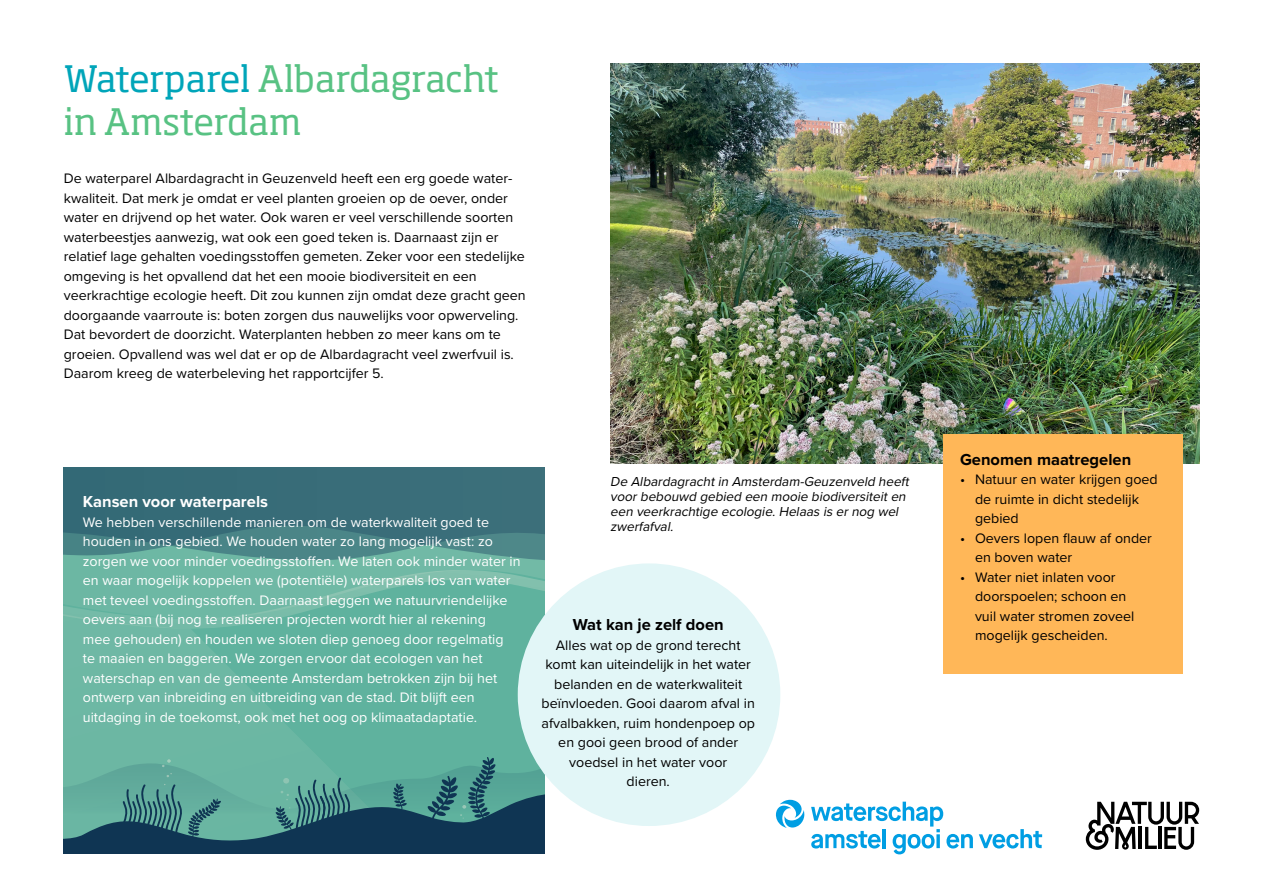
<style>
.page{position:relative;width:1263px;height:893px;background:#fff}
.page>*{position:absolute;margin:0;border:0;box-sizing:border-box;transform-origin:0 0}
.t1{font:36px/43.2px "Soho Std";letter-spacing:-.005em;color:#58c283}
.t2{font:700 16.5px "Proxima Nova";color:#000}
.t3{font:700 16.5px "Proxima Nova";color:#fff}
.t4{font:14.25px/19.5px "Proxima Nova";color:#000}
.t5{font:14.25px/19.5px "Proxima Nova";color:#fff}
.t6{font:italic 13.5px/15px "Proxima Nova";color:#000}
.s1{color:#00a5b9}
</style>
<div class="page">
<img style="left:610px;top:64px;width:589px;height:400px">
<svg style="left:776px;top:800px;width:28px;height:28px"></svg>
<svg style="left:811px;top:802px;width:162px;height:52px"></svg>
<svg style="left:979px;top:829px;width:63px;height:19px"></svg>
<svg style="left:1086px;top:802px;width:113px;height:48px"></svg>
<svg style="left:64px;top:467px;width:480px;height:110px;background:#468084"></svg>
<svg style="left:64px;top:577px;width:480px;height:180px;background:#61b39f"></svg>
<svg style="left:64px;top:586px;width:256px;height:171px;background:#6ab6a2"></svg>
<svg style="left:64px;top:757px;width:480px;height:96px;background:#428081"></svg>
<div style="left:518px;top:563px;width:262px;height:263px;background:#e2f6f7;border-radius:50%"></div>
<div style="left:943px;top:434px;width:239px;height:240px;background:#ffb758"></div>
<h1 class="t1" style="left:64px;top:56px;width:437px"><span class="s1">Waterparel</span> Albardagracht in Amsterdam</h1>
<p class="t4" style="left:64px;top:168px;width:463px">De waterparel Albardagracht in Geuzenveld heeft een erg goede water&shy;kwaliteit. Dat merk je omdat er veel planten groeien op de oever, onder water en drijvend op het water. Ook waren er veel verschillende soorten waterbeestjes aanwezig, wat ook een goed teken is. Daarnaast zijn er relatief lage gehalten voedingsstoffen gemeten. Zeker voor een stedelijke omgeving is het opvallend dat het een mooie biodiversiteit en een veerkrachtige ecologie heeft. Dit zou kunnen zijn omdat deze gracht geen doorgaande vaarroute is: boten zorgen dus nauwelijks voor opwerveling.<br>Dat bevordert de doorzicht. Waterplanten hebben zo meer kans om te groeien. Opvallend was wel dat er op de Albardagracht veel zwerfvuil is.<br>Daarom kreeg de waterbeleving het rapportcijfer 5.</p>
<p class="t3" style="left:83px;top:489px;width:187px">Kansen voor waterparels</p>
<p class="t5" style="left:83px;top:512px;width:439px">We hebben verschillende manieren om de waterkwaliteit goed te houden in ons gebied. We houden water zo lang mogelijk vast: zo zorgen we voor minder voedingsstoffen. We laten ook minder water in en waar mogelijk koppelen we (potentiële) waterparels los van water met teveel voedingsstoffen. Daarnaast leggen we natuurvriendelijke oevers aan (bij nog te realiseren projecten wordt hier al rekening<br>mee gehouden) en houden we sloten diep genoeg door regelmatig<br>te maaien en baggeren. We zorgen ervoor dat ecologen van het waterschap en van de gemeente Amsterdam betrokken zijn bij het ontwerp van inbreiding en uitbreiding van de stad. Dit blijft een uitdaging in de toekomst, ook met het oog op klimaatadaptatie.</p>
<p class="t6" style="left:610px;top:473px;width:303px">De Albardagrachtin Amsterdam-Geuzenveld heeft voorbebouwd gebied een mooie biodiversiteiten een veerkrachtige ecologie.Helaas is ernog wel zwerfafval.</p>
<p class="t2" style="left:573px;top:612px;width:152px">Wat kan je zelf doen</p>
<p class="t4" style="left:541px;top:634px;width:215px;text-align:center">Alles wat op de grond terecht komt kan uiteindelijk in het water belanden en de waterkwaliteit beïnvloeden. Gooi daarom afval in afvalbakken, ruim hondenpoep op en gooi geen brood of ander voedsel in het water voor<br>dieren.</p>
<p class="t2" style="left:960px;top:447px;width:173px">Genomen maatregelen</p>
<p class="t4" style="left:975px;top:469px;width:184px;text-indent:-15px">• Natuur en water krijgen goed de ruimte in dicht stedelijk gebied</p>
<p class="t4" style="left:975px;top:527px;width:178px;text-indent:-15px">• Oevers lopen flauw af onder en boven water</p>
<p class="t4" style="left:975px;top:566px;width:161px;text-indent:-15px">• Water niet inlaten voor doorspoelen; schoon en vuil water stromen zoveel mogelijk gescheiden.</p>
</div>
